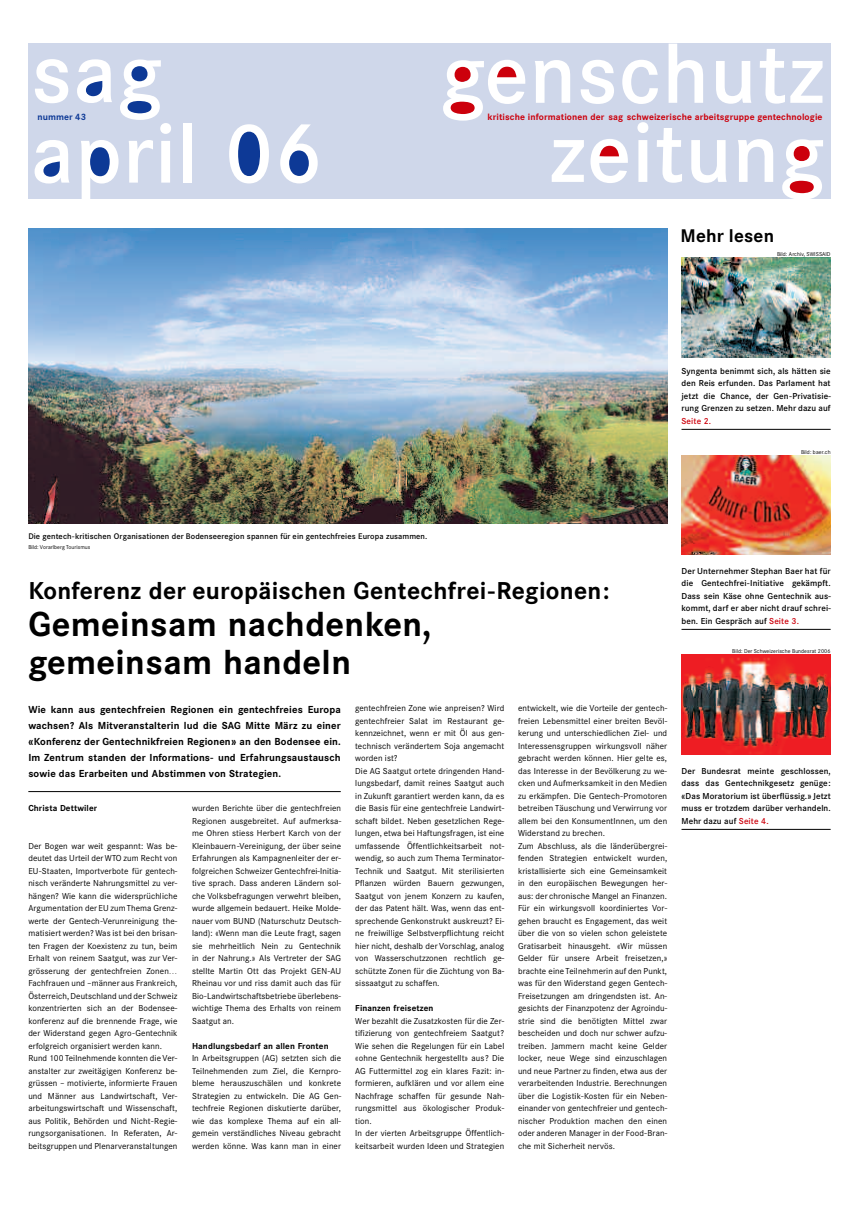
<style>
.page{position:relative;width:859px;height:1219px;background:#fff}
.page>*{position:absolute;margin:0;border:0;box-sizing:border-box;transform-origin:0 0}
.t1{font:500 83.2px/79.1px "Corporate SBQ";letter-spacing:.01em;color:#fff;text-align:right}
.t2{font:500 83px "Corporate SBQ";letter-spacing:.01em;color:#fff}
.t3{font:700 34px/37.5px "Corporate SBQ";letter-spacing:.01em;color:#000}
.t4{font:700 24px "Corporate SBQ";letter-spacing:.01em;color:#000}
.t5{font:700 18px "Corporate SBQ";letter-spacing:.01em;color:#000}
.t6{font:700 10px/16px "Corporate SBQ";letter-spacing:.01em;color:#000;text-align:justify}
.t7{font:700 9px "Corporate SBQ";letter-spacing:.01em;color:#cc000c}
.t8{font:700 9px "Corporate SBQ";letter-spacing:.01em;color:#0d3996}
.t9{font:8.5px/12.5px "Corporate SBQ";letter-spacing:.01em;color:#000}
.t10{font:500 8.5px/12.5px "Corporate SBQ";letter-spacing:.01em;color:#000;text-align:justify}
.t11{font:700 8.5px "Corporate SBQ";letter-spacing:.01em;color:#000}
.t12{font:500 8.5px "Corporate SBQ";letter-spacing:.01em;color:#cc000c}
.t13{font:500 8px "Corporate SBQ";letter-spacing:.01em;color:#000}
.t14{font:5.5px "Corporate SBQ";letter-spacing:.01em;color:#000}
.s1{color:#cc000c}
</style>
<div class="page">
<div style="left:29px;top:43px;width:802px;height:156px;background:#cfd7ea"></div>
<div style="left:447px;top:99px;width:29px;height:16px;background:#cc000c;border-radius:50%"></div>
<div style="left:451px;top:64px;width:21px;height:18px;background:#cc000c;border-radius:50%"></div>
<svg style="left:493px;top:63px;width:28px;height:18px"></svg>
<div style="left:791px;top:142px;width:21px;height:19px;background:#cc000c;border-radius:50%"></div>
<div style="left:788px;top:176px;width:28px;height:19px;background:#cc000c;border-radius:50%"></div>
<svg style="left:595px;top:141px;width:30px;height:18px"></svg>
<div style="left:126px;top:99px;width:33px;height:16px;background:#0d3996;border-radius:50%"></div>
<div style="left:128px;top:65px;width:24px;height:18px;background:#0d3996;border-radius:50%"></div>
<svg style="left:84px;top:79px;width:22px;height:18px"></svg>
<hr style="left:28px;top:791px;width:313px;height:1px;background:#000">
<img style="left:28px;top:229px;width:639px;height:295px">
<hr style="left:681px;top:429px;width:150px;height:1px;background:#000">
<hr style="left:681px;top:629px;width:150px;height:1px;background:#000">
<hr style="left:681px;top:829px;width:150px;height:1px;background:#000">
<img style="left:681px;top:655px;width:150px;height:99px">
<img style="left:681px;top:258px;width:150px;height:99px">
<img style="left:681px;top:455px;width:150px;height:99px">
<svg style="left:41px;top:160px;width:21px;height:22px"></svg>
<div style="left:88px;top:145px;width:26px;height:32px;background:#0d3996;border-radius:50%"></div>
<div style="left:233px;top:129px;width:31px;height:51px;background:#0d3996;border-radius:50%"></div>
<div style="left:283px;top:145px;width:32px;height:36px;background:#0d3996;border-radius:50%"></div>
<h1 class="t1" style="left:441px;top:42px;width:385px">genschutz zeitung</h1>
<h1 class="t1" style="left:31px;top:41px;width:133px">sag</h1>
<p class="t8" style="left:37px;top:113px;width:50px">nummer 43</p>
<p class="t7" style="left:487px;top:113px;width:337px">kritische informationen der sag schweizerische arbeitsgruppe gentechnologie</p>
<h2 class="t2" style="left:31px;top:124px;width:294px">april 06</h2>
<h3 class="t5" style="left:680px;top:229px;width:95px">Mehr lesen</h3>
<p class="t14" style="left:777px;top:253px;width:55px">Bild: Archiv, SWISSAID</p>
<p class="t10" style="left:681px;top:365px;width:151px">Syngenta benimmt sich, als hätten sie den Reis erfunden. Das Parlament hat jetzt die Chance, der Gen-Privatisie&shy;rung Grenzen zu setzen. Mehr dazu auf</p>
<p class="t12" style="left:681px;top:417px;width:31px">Seite 2.</p>
<p class="t14" style="left:801px;top:450px;width:31px">Bild: baer.ch</p>
<p class="t13" style="left:28px;top:533px;width:400px">Die gentech-kritischen Organisationen der Bodenseeregion spannen für ein gentechfreies Europa zusammen.</p>
<p class="t14" style="left:28px;top:545px;width:64px">Bild: Vorarlberg Tourismus</p>
<h3 class="t4" style="left:28px;top:582px;width:583px">Konferenz der europäischen Gentechfrei-Regionen:</h3>
<h3 class="t3" style="left:28px;top:609px;width:405px">Gemeinsam nachdenken, gemeinsam handeln</h3>
<p class="t6" style="left:28px;top:703px;width:314px">Wie kann aus gentechfreien Regionen ein gentechfreies Europa wachsen? Als Mitveranstalterin lud die SAG Mitte März zu einer «Konferenz der Gentechnikfreien Regionen» an den Bodensee ein.<br>Im Zentrum standen der Informations- und Erfahrungsaustausch sowie das Erarbeiten und Abstimmen von Strategien.</p>
<p class="t11" style="left:28px;top:805px;width:70px">Christa Dettwiler</p>
<p class="t9" style="left:192px;top:803px;width:151px;text-align:justify">wurden Berichte über die gentechfreien Regionen ausgebreitet. Auf aufmerksa&shy;me Ohren stiess Herbert Karch von der Kleinbauern-Vereinigung, der über seine Erfahrungen als Kampagnenleiter der er&shy;folgreichen Schweizer Gentechfrei-Initia&shy;tive sprach. Dass anderen Ländern sol&shy;che Volksbefragungen verwehrt bleiben, wurde allgemein bedauert. Heike Molde&shy;nauer vom BUND (Naturschutz Deutsch&shy;land): «Wenn man die Leute fragt, sagen sie mehrheitlich Nein zu Gentechnik in der Nahrung.» Als Vertreter der SAG stellte Martin Ott das Projekt GEN-AU Rheinau vor und riss damit auch das für Bio-Landwirtschaftsbetriebe überlebens&shy;wichtige Thema des Erhalts von reinem Saatgut an.</p>
<p class="t11" style="left:192px;top:1042px;width:138px">Handlungsbedarf an allen Fronten</p>
<p class="t9" style="left:192px;top:1053px;width:151px;text-align:justify">In Arbeitsgruppen (AG) setzten sich die Teilnehmenden zum Ziel, die Kernpro&shy;bleme herauszuschälen und konkrete Strategien zu entwickeln. Die AG Gen&shy;techfreie Regionen diskutierte darüber, wie das komplexe Thema auf ein all&shy;gemein verständliches Niveau gebracht werden könne. Was kann man in einer</p>
<p class="t9" style="left:28px;top:840px;width:151px">Der Bogen war weit gespannt: Was be&shy;deutet das Urteil der WTO zum Recht von EU-Staaten, Importverbote für gentech&shy;nisch veränderte Nahrungsmittel zu ver&shy;hängen? Wie kann die widersprüchliche Argumentation der EU zum Thema Grenz&shy;werte der Gentech-Verunreinigung the&shy;matisiert werden? Was ist bei den brisan&shy;ten Fragen der Koexistenz zu tun, beim Erhalt von reinem Saatgut, was zur Ver&shy;grösserung der gentechfreien Zonen… Fachfrauen und –männer aus Frankreich, Österreich, Deutschland und der Schweiz konzentrierten sich an der Bodensee&shy;konferenz auf die brennende Frage, wie der Widerstand gegen Agro-Gentechnik erfolgreich organisiert werden kann.<br>Rund 100 Teilnehmende konnten die Ver&shy;anstalter zur zweitägigen Konferenz be&shy;grüssen – motivierte, informierte Frauen und Männer aus Landwirtschaft, Ver&shy;arbeitungswirtschaft und Wissenschaft, aus Politik, Behörden und Nicht-Regie&shy;rungsorganisationen. In Referaten, Ar&shy;beitsgruppen und Plenarveranstaltungen</p>
<p class="t9" style="left:355px;top:703px;width:151px">gentechfreien Zone wie anpreisen? Wird gentechfreier Salat im Restaurant ge&shy;kennzeichnet, wenn er mit Öl aus gen&shy;technisch verändertem Soja angemacht worden ist?<br>Die AG Saatgut ortete dringenden Hand&shy;lungsbedarf, damit reines Saatgut auch in Zukunft garantiert werden kann, da es die Basis für eine gentechfreie Landwirt&shy;schaft bildet. Neben gesetzlichen Rege&shy;lungen, etwa bei Haftungsfragen, ist eine umfassende Öffentlichkeitsarbeit not&shy;wendig, so auch zum Thema Terminator-Technik und Saatgut. Mit sterilisierten Pflanzen würden Bauern gezwungen, Saatgut von jenem Konzern zu kaufen, der das Patent hält. Was, wenn das ent&shy;sprechende Genkonstrukt auskreuzt? Ei&shy;ne freiwillige Selbstverpflichtung reicht hier nicht, deshalb der Vorschlag, analog von Wasserschutzzonen rechtlich ge&shy;schützte Zonen für die Züchtung von Ba&shy;sissaatgut zu schaffen.</p>
<p class="t11" style="left:355px;top:1005px;width:80px">Finanzen freisetzen</p>
<p class="t9" style="left:355px;top:1015px;width:151px">Wer bezahlt die Zusatzkosten für die Zer&shy;tifizierung von gentechfreiem Saatgut?<br>Wie sehen die Regelungen für ein Label «ohne Gentechnik hergestellt» aus? Die AG Futtermittel zog ein klares Fazit: in&shy;formieren, aufklären und vor allem eine Nachfrage schaffen für gesunde Nah&shy;rungsmittel aus ökologischer Produk&shy;tion.<br>In der vierten Arbeitsgruppe Öffentlich&shy;keitsarbeit wurden Ideen und Strategien</p>
<p class="t9" style="left:518px;top:703px;width:151px">entwickelt, wie die Vorteile der gentech&shy;freien Lebensmittel einer breiten Bevöl&shy;kerung und unterschiedlichen Ziel- und Interessensgruppen wirkungsvoll näher gebracht werden können. Hier gelte es, das Interesse in der Bevölkerung zu we&shy;cken und Aufmerksamkeit in den Medien zu erkämpfen. Die Gentech-Promotoren betreiben Täuschung und Verwirrung vor allem bei den KonsumentInnen, um den Widerstand zu brechen.<br>Zum Abschluss, als die länderübergrei&shy;fenden Strategien entwickelt wurden, kristallisierte sich eine Gemeinsamkeit in den europäischen Bewegungen her&shy;aus: der chronische Mangel an Finanzen.<br>Für ein wirkungsvoll koordiniertes Vor&shy;gehen braucht es Engagement, das weit über die von so vielen schon geleistete Gratisarbeit hinausgeht. «Wir müssen Gelder für unsere Arbeit freisetzen,» brachte eine Teilnehmerin auf den Punkt, was für den Widerstand gegen Gentech-Freisetzungen am dringendsten ist. An&shy;gesichts der Finanzpotenz der Agroindu&shy;strie sind die benötigten Mittel zwar bescheiden und doch nur schwer aufzu&shy;treiben. Jammern macht keine Gelder locker, neue Wege sind einzuschlagen und neue Partner zu finden, etwa aus der verarbeitenden Industrie. Berechnungen über die Logistik-Kosten für ein Neben&shy;einander von gentechfreier und gentech&shy;nischer Produktion machen den einen oder anderen Manager in der Food-Bran&shy;che mit Sicherheit nervös.</p>
<p class="t10" style="left:681px;top:565px;width:151px">Der Unternehmer Stephan Baer hat für die Gentechfrei-Initiative gekämpft.<br>Dass sein Käse ohne Gentechnik aus&shy;kommt, darf er aber nicht drauf schrei&shy;ben. Ein Gespräch auf <span class="s1">Seite 3.</span></p>
<p class="t14" style="left:732px;top:649px;width:100px">Bild: Der Schweizerische Bundesrat 2006</p>
<p class="t10" style="left:681px;top:765px;width:151px">Der Bundesrat meinte geschlossen, dass das Gentechnikgesetz genüge: «Das Moratorium ist überflüssig.» Jetzt muss er trotzdem darüber verhandeln.<br>Mehr dazu auf <span class="s1">Seite 4.</span></p>
</div>
